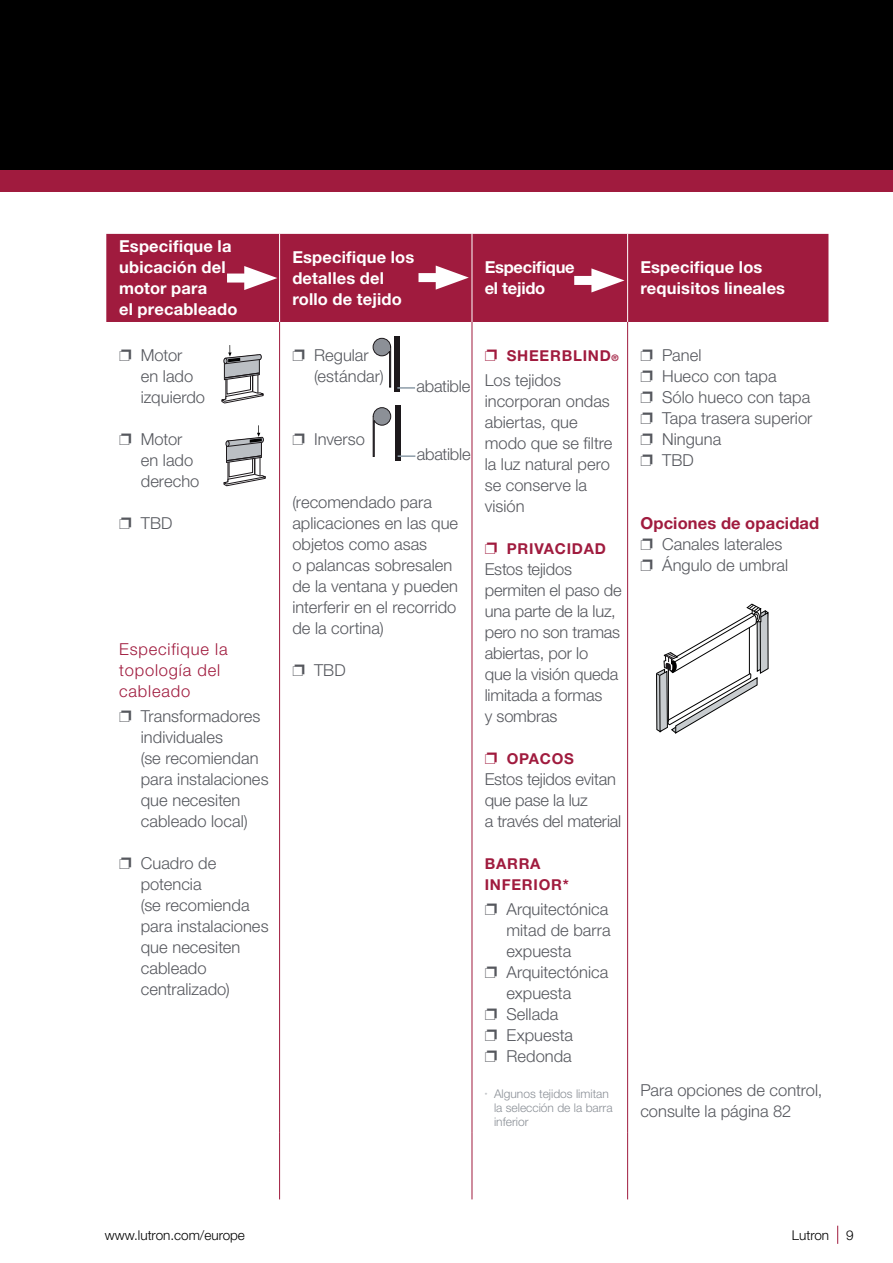
<style>
.page{position:relative;width:893px;height:1263px;background:#fff}
.page>*{position:absolute;margin:0;border:0;box-sizing:border-box;transform-origin:0 0}
.t1{font:300 16.5px/21px "Helvetica Neue LT Std";color:#56585e}
.t2{font:700 16.5px/21px "Helvetica Neue LT Std";letter-spacing:.01em;color:#fff}
.t3{font:300 16.5px/21px "Helvetica Neue LT Std";letter-spacing:.05em;color:#a01b3e}
.t4{font:700 16.5px/21px "Helvetica Neue LT Std";letter-spacing:-.015em;color:#fff}
.t5{font:700 15px/21px "Helvetica Neue LT Std";letter-spacing:.05em;color:#a01b3e}
.t6{font:300 13.5px "Helvetica Neue";color:#000}
.t7{font:300 12px/14.2px "Helvetica Neue LT Std";color:#8b9097}
.s1{font-size:9px}
.s2{font-size:7.5px}
.s3{font-weight:700;color:#a01b3e}
</style>
<div class="page">
<div style="left:0;top:0;width:893px;height:170px;background:#000"></div>
<div style="left:0;top:170px;width:893px;height:21px;background:#a01b3e"></div>
<svg style="left:837px;top:1226px;width:1px;height:18px"></svg>
<svg style="left:373px;top:338px;width:18px;height:49px"></svg>
<div style="left:395px;top:336px;width:5px;height:55px;background:#1c181b"></div>
<div style="left:106px;top:234px;width:722px;height:88px;background:#a01b3e"></div>
<hr style="left:279px;top:234px;width:1px;height:88px;background:#fff">
<hr style="left:472px;top:234px;width:1px;height:88px;background:#fff">
<hr style="left:627px;top:234px;width:1px;height:88px;background:#fff">
<hr style="left:279px;top:322px;width:1px;height:810px;background:#a01b3e">
<hr style="left:472px;top:322px;width:1px;height:810px;background:#a01b3e">
<hr style="left:627px;top:322px;width:1px;height:810px;background:#a01b3e">
<hr style="left:279px;top:1132px;width:1px;height:67px;background:#a01b3e">
<hr style="left:472px;top:1132px;width:1px;height:67px;background:#a01b3e">
<hr style="left:627px;top:1132px;width:1px;height:67px;background:#a01b3e">
<div style="left:227px;top:274px;width:31px;height:9px;background:#fff"></div>
<svg style="left:244px;top:266px;width:33px;height:24px"></svg>
<div style="left:418px;top:273px;width:32px;height:9px;background:#fff"></div>
<svg style="left:436px;top:266px;width:33px;height:24px"></svg>
<svg style="left:656px;top:603px;width:113px;height:131px"></svg>
<svg style="left:373px;top:407px;width:18px;height:50px"></svg>
<div style="left:395px;top:405px;width:5px;height:55px;background:#1c181b"></div>
<svg style="left:397px;top:387px;width:18px;height:2px"></svg>
<div style="left:574px;top:276px;width:31px;height:9px;background:#fff"></div>
<svg style="left:591px;top:268px;width:33px;height:24px"></svg>
<svg style="left:221px;top:345px;width:43px;height:58px"></svg>
<svg style="left:223px;top:425px;width:43px;height:61px"></svg>
<svg style="left:398px;top:455px;width:17px;height:2px"></svg>
<p class="t2" style="left:119px;top:238px;width:120px">Especifique la ubicación del motor para<br>el precableado</p>
<p class="t2" style="left:292px;top:248px;width:123px">Especifique los detalles del rollo de tejido</p>
<p class="t4" style="left:485px;top:259px;width:92px">Especifique el tejido</p>
<p class="t2" style="left:640px;top:259px;width:146px">Especifique los requisitos lineales</p>
<p class="t1" style="left:141px;top:346px;width:66px;text-indent:-22px">❐ Motor<br>en lado izquierdo</p>
<p class="t1" style="left:141px;top:430px;width:60px;text-indent:-22px">❐ Motor en lado derecho</p>
<p class="t1" style="left:119px;top:514px;width:55px">❐ TBD</p>
<p class="t1" style="left:640px;top:346px;width:174px">❐ Panel<br>❐ Hueco con tapa<br>❐ Sólo hueco con tapa ❐ Tapa trasera superior ❐ Ninguna<br>❐ TBD</p>
<p class="t1" style="left:314px;top:346px;width:71px;text-indent:-22px">❐ Regular (estándar)</p>
<p class="t5" style="left:485px;top:347px;width:136px">❐ SHEERBLIND<span class="s1">®</span></p>
<p class="t1" style="left:485px;top:372px;width:129px">Los tejidos incorporan ondas abiertas, que modo que se filtre la luz natural pero se conserve la visión</p>
<p class="t5" style="left:485px;top:540px;width:123px">❐ PRIVACIDAD</p>
<p class="t1" style="left:485px;top:561px;width:138px">Estos tejidos permiten el paso de una parte de la luz, pero no son tramas abiertas, por lo<br>que la visión queda limitada a formas<br>y sombras</p>
<p class="t5" style="left:485px;top:750px;width:91px">❐ OPACOS</p>
<p class="t1" style="left:485px;top:771px;width:138px">Estos tejidos evitan que pase la luz<br>a través del material</p>
<p class="t5" style="left:485px;top:855px;width:86px">BARRA<br>INFERIOR*</p>
<p class="t1" style="left:485px;top:901px;width:125px">❐ Arquitectónica</p>
<p class="t1" style="left:506px;top:922px;width:106px">mitad de barra</p>
<p class="t1" style="left:506px;top:943px;width:66px">expuesta</p>
<p class="t1" style="left:485px;top:964px;width:125px">❐ Arquitectónica</p>
<p class="t1" style="left:506px;top:985px;width:66px">expuesta</p>
<p class="t1" style="left:485px;top:1006px;width:75px">❐ Sellada</p>
<p class="t1" style="left:485px;top:1027px;width:90px">❐ Expuesta</p>
<p class="t1" style="left:485px;top:1048px;width:89px">❐ Redonda</p>
<p class="t7" style="left:494px;top:1088px;width:120px;text-indent:-9px"><span class="s2">*</span> Algunos tejidos limitan la selección de la barra inferior</p>
<p class="t1" style="left:416px;top:377px;width:55px">abatible</p>
<p class="t1" style="left:292px;top:430px;width:74px">❐ Inverso</p>
<p class="t1" style="left:417px;top:446px;width:55px">abatible</p>
<p class="t1" style="left:292px;top:493px;width:167px">(recomendado para aplicaciones en las que objetos como asas<br>o palancas sobresalen de la ventana y pueden interferir en el recorrido de la cortina)</p>
<p class="t1" style="left:292px;top:661px;width:55px">❐ TBD</p>
<p class="t1" style="left:640px;top:514px;width:180px"><span class="s3">Opciones de opacidad </span>❐ Canales laterales<br>❐ Ángulo de umbral</p>
<p class="t3" style="left:119px;top:640px;width:110px">Especifique la topología del cableado</p>
<p class="t1" style="left:141px;top:708px;width:129px;text-indent:-22px">❐ Transformadores individuales<br>(se recomiendan para instalaciones que necesiten cableado local)</p>
<p class="t1" style="left:141px;top:855px;width:129px;text-indent:-22px">❐ Cuadro de potencia<br>(se recomienda para instalaciones que necesiten cableado centralizado)</p>
<p class="t1" style="left:640px;top:1081px;width:184px">Para opciones de control, consulte la página 82</p>
<p class="t6" style="left:105px;top:1230px;width:142px">www.lutron.com/europe</p>
<p class="t6" style="left:792px;top:1230px;width:39px">Lutron</p>
<p class="t6" style="left:846px;top:1230px;width:9px">9</p>
</div>
